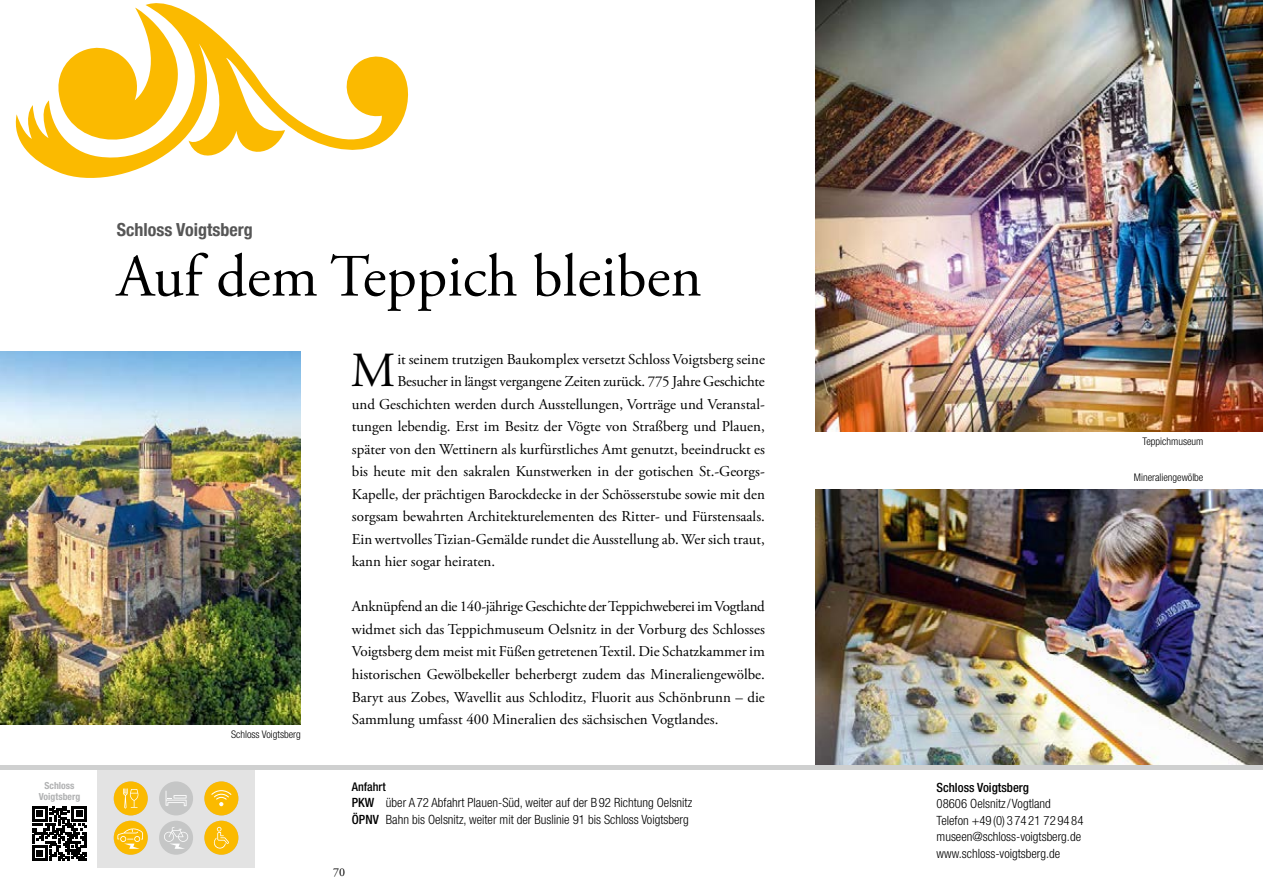
<style>
.page{position:relative;width:1263px;height:893px;background:#fff}
.page>*{position:absolute;margin:0;border:0;box-sizing:border-box;transform-origin:0 0}
.t1{font:60px "Adobe Garamond Pro";color:#000}
.t2{font:48.9px "Adobe Garamond Pro";color:#000}
.t3{font:700 condensed 18px "Helvetica Neue";color:#565656}
.t4{font:15px/22.5px "Adobe Garamond Pro";color:#000;text-align:justify}
.t5{font:300 condensed 12.75px/16.5px "Helvetica Neue LT Pro";color:#000}
.t6{font:12.75px "Helvetica Neue LT Medium 3";color:#000}
.t7{font:12px "Helvetica Neue LT Medium 3";color:#000}
.t8{font:12px "Adobe Garamond Pro";color:#000}
.t9{font:300 condensed 10.5px "Helvetica Neue LT Pro";color:#000}
.t10{font:700 condensed 9.75px/10.5px "Helvetica Neue LT Pro";color:#b1b2b3;text-align:center}
.s1{font-family:"Helvetica Neue LT Medium 3";font-weight:400;font-stretch:normal}
</style>
<div class="page">
<div style="left:97px;top:765px;width:158px;height:102px;background:#e3e3e3"></div>
<div style="left:159px;top:821px;width:34px;height:34px;background:#c5c6c6;border-radius:50%"></div>
<div style="left:159px;top:781px;width:34px;height:34px;background:#c5c6c6;border-radius:50%"></div>
<div style="left:204px;top:781px;width:34px;height:34px;background:#fbba00;border-radius:50%"></div>
<svg style="left:211px;top:790px;width:21px;height:16px"></svg>
<div style="left:204px;top:821px;width:34px;height:34px;background:#fbba00;border-radius:50%"></div>
<svg style="left:213px;top:827px;width:16px;height:22px"></svg>
<div style="left:114px;top:821px;width:34px;height:34px;background:#fbba00;border-radius:50%"></div>
<svg style="left:117px;top:827px;width:26px;height:22px"></svg>
<svg style="left:164px;top:827px;width:24px;height:22px"></svg>
<svg style="left:166px;top:791px;width:21px;height:15px"></svg>
<div style="left:114px;top:781px;width:34px;height:34px;background:#fbba00;border-radius:50%"></div>
<svg style="left:123px;top:788px;width:16px;height:20px"></svg>
<svg style="left:15px;top:3px;width:394px;height:175px"></svg>
<svg style="left:32px;top:806px;width:55px;height:55px"></svg>
<img style="left:0;top:352px;width:301px;height:372px">
<img style="left:815px;top:489px;width:448px;height:276px">
<img style="left:815px;top:0;width:448px;height:431px">
<hr style="left:0;top:765px;width:1263px;height:4px;background:#cfd0d0">
<p class="t3" style="left:117px;top:214px;width:137px">Schloss Voigtsberg</p>
<h1 class="t1" style="left:117px;top:240px;width:586px">Auf dem Teppich bleiben</h1>
<p class="t9" style="left:231px;top:728px;width:71px">Schloss Voigtsberg</p>
<h2 class="t2" style="left:351px;top:342px;width:46px">M</h2>
<p class="t4" style="left:397px;top:348px;width:369px">it seinem trutzigen Baukomplex versetzt Schloss Voigtsberg seine</p>
<p class="t4" style="left:397px;top:371px;width:369px">Besucher in längst vergangene Zeiten zurück. 775 Jahre Geschichte</p>
<p class="t4" style="left:352px;top:393px;width:414px">und Geschichten werden durch Ausstellungen, Vorträge und Veranstal-</p>
<p class="t4" style="left:352px;top:416px;width:414px">tungen lebendig. Erst im Besitz der Vögte von Straßberg und Plauen,</p>
<p class="t4" style="left:352px;top:438px;width:415px">später von den Wettinern als kurfürstliches Amt genutzt, beeindruckt es</p>
<p class="t4" style="left:352px;top:461px;width:414px">bis heute mit den sakralen Kunstwerken in der gotischen St.-Georgs-</p>
<p class="t4" style="left:352px;top:483px;width:414px">Kapelle, der prächtigen Barockdecke in der Schösserstube sowie mit den</p>
<p class="t4" style="left:352px;top:506px;width:415px">sorgsam bewahrten Architekturelementen des Ritter- und Fürstensaals.</p>
<p class="t4" style="left:352px;top:528px;width:414px">Ein wertvolles Tizian-Gemälde rundet die Ausstellung ab. Wer sich traut,</p>
<p class="t4" style="left:352px;top:551px;width:145px">kann hier sogar heiraten.</p>
<p class="t4" style="left:352px;top:596px;width:415px">Anknüpfend an die 140-jährige Geschichte der Teppichweberei im Vogtland widmet sich das Teppichmuseum Oelsnitz in der Vorburg des Schlosses Voigtsberg dem meist mit Füßen getretenen Textil. Die Schatzkammer im historischen Gewölbekeller beherbergt zudem das Mineraliengewölbe.<br>Baryt aus Zobes, Wavellit aus Schloditz, Fluorit aus Schönbrunn – die Sammlung umfasst 400 Mineralien des sächsischen Vogtlandes.</p>
<p class="t10" style="left:39px;top:781px;width:43px">Schloss<br>Voigtsberg</p>
<p class="t7" style="left:352px;top:780px;width:35px">Anfahrt</p>
<p class="t5" style="left:352px;top:795px;width:342px"><span class="s1">PKW</span> über A 72 Abfahrt Plauen-Süd, weiter auf der B 92 Richtung Oelsnitz<br><span class="s1">ÖPNV</span> Bahn bis Oelsnitz, weiter mit der Buslinie 91 bis Schloss Voigtsberg</p>
<p class="t8" style="left:333px;top:865px;width:13px">70</p>
<p class="t9" style="left:1142px;top:435px;width:62px">Teppichmuseum</p>
<p class="t9" style="left:1134px;top:471px;width:71px">Mineraliengewölbe</p>
<p class="t6" style="left:937px;top:779px;width:94px">Schloss Voigtsberg</p>
<p class="t5" style="left:937px;top:795px;width:148px">08606 Oelsnitz/Vogtland<br>Telefon +49 (0) 3 74 21 72 94 84 museen@schloss-voigtsberg.de www.schloss-voigtsberg.de</p>
</div>
